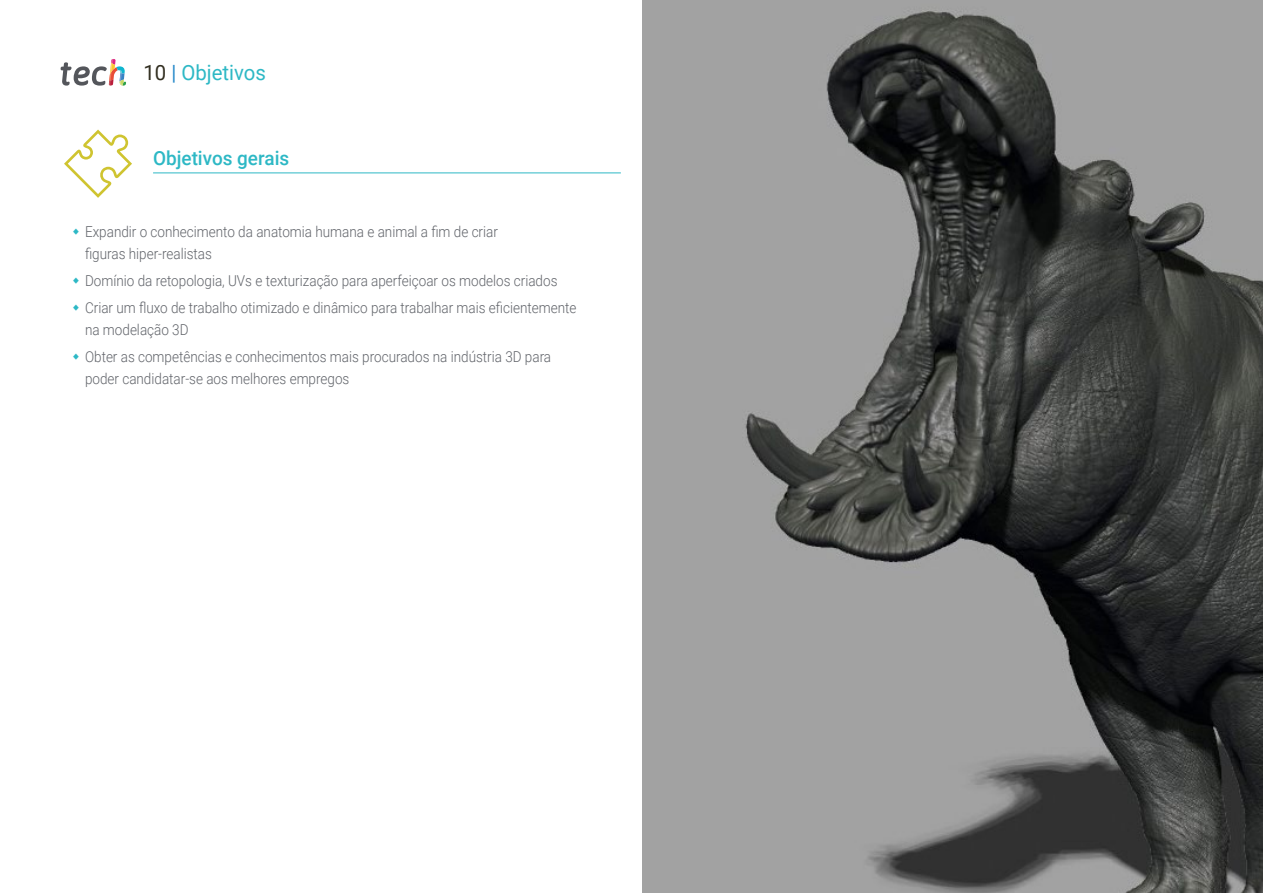
<style>
.page{position:relative;width:1263px;height:893px;background:#fff}
.page>*{position:absolute;margin:0;border:0;box-sizing:border-box;transform-origin:0 0}
.t1{font:21px "Roboto";color:#2db8c5}
.t2{font:500 19.5px "Roboto";color:#2db8c5}
.t3{font:300 15px/26.7px "Roboto";color:#61646a;scale:.9 1}
.s1{color:#312e20}
.s2{color:#2488c9}
</style>
<div class="page">
<hr style="left:153px;top:173px;width:468px;height:1px;background:#2db8c5">
<svg style="left:64px;top:130px;width:68px;height:68px"></svg>
<img style="left:642px;top:0;width:621px;height:893px">
<svg style="left:61px;top:59px;width:65px;height:27px"></svg>
<h1 class="t1" style="left:144px;top:57px;width:124px"><span class="s1">10</span> <span class="s2">|</span> Objetivos</h1>
<h2 class="t2" style="left:153px;top:144px;width:138px">Objetivos gerais</h2>
<p class="t3" style="left:85px;top:219px;width:460px;line-height:22.5px">Expandir o conhecimento da anatomia humana e animal a fim de criar figuras hiper-realistas</p>
<p class="t3" style="left:85px;top:266px;width:548px">Domínio da retopologia, UVs e texturização para aperfeiçoar os modelos criados<br>Criar um fluxo de trabalho otimizado e dinâmico para trabalhar mais eficientemente</p>
<p class="t3" style="left:85px;top:316px;width:519px">na modelação 3D<br>Obter as competências e conhecimentos mais procurados na indústria 3D para</p>
<p class="t3" style="left:85px;top:365px;width:295px">poder candidatar-se aos melhores empregos</p>
</div>
